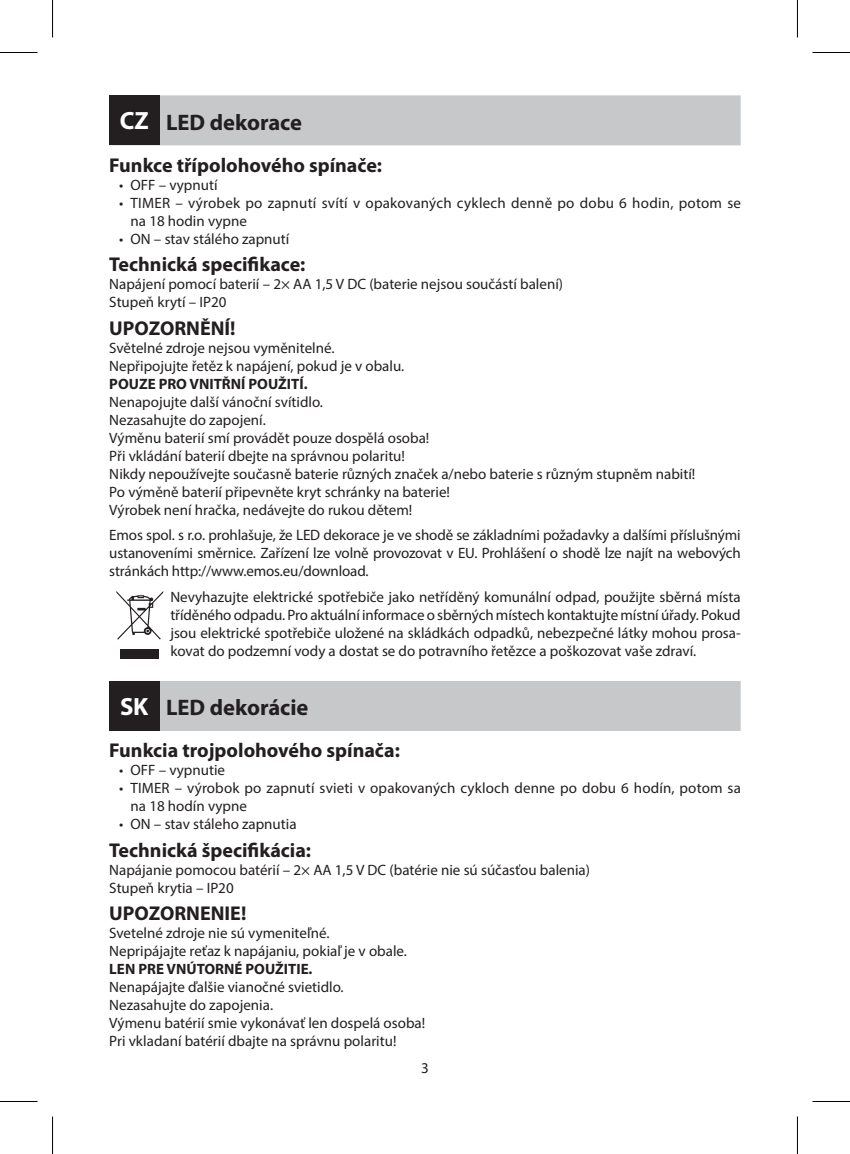
<style>
.page{position:relative;width:850px;height:1154px;background:#fff}
.page>*{position:absolute;margin:0;border:0;box-sizing:border-box;transform-origin:0 0}
.t1{font:700 22.5px "Myriad Pro";color:#231f20}
.t2{font:700 20px "Myriad Pro";color:#231f20}
.t3{font:15px/18px "Myriad Pro";color:#231f20}
.t4{font:700 15px "Myriad Pro";color:#231f20}
.s1{font-size:25px;color:#fff}
</style>
<div class="page">
<div style="left:109px;top:95px;width:631px;height:50px;background:#c7c8ca"></div>
<div style="left:109px;top:681px;width:631px;height:50px;background:#c7c8ca"></div>
<div style="left:109px;top:95px;width:50px;height:50px;background:#231f20"></div>
<svg style="left:116px;top:591px;width:47px;height:49px"></svg>
<div style="left:120px;top:649px;width:39px;height:10px;background:#231f20"></div>
<div style="left:109px;top:680px;width:50px;height:50px;background:#231f20"></div>
<hr style="left:0;top:52px;width:38px;height:1px;background:#000">
<hr style="left:812px;top:52px;width:37px;height:1px;background:#000">
<hr style="left:0;top:1101px;width:38px;height:1px;background:#000">
<hr style="left:812px;top:1101px;width:37px;height:1px;background:#000">
<hr style="left:52px;top:0;width:1px;height:38px;background:#000">
<hr style="left:52px;top:1116px;width:1px;height:38px;background:#000">
<hr style="left:796px;top:0;width:1px;height:38px;background:#000">
<hr style="left:796px;top:1116px;width:1px;height:38px;background:#000">
<h1 class="t1" style="left:120px;top:108px;width:183px"><span class="s1">CZ</span> LED dekorace</h1>
<h2 class="t2" style="left:109px;top:152px;width:274px">Funkce třípolohového spínače:</h2>
<p class="t3" style="left:119px;top:175px;width:100px">• OFF – vypnutí</p>
<p class="t3" style="left:130px;top:193px;width:611px;text-indent:-11px">• TIMER – výrobek po zapnutí svítí v opakovaných cyklech denně po dobu 6 hodin, potom se na 18 hodin vypne</p>
<p class="t3" style="left:119px;top:229px;width:171px">• ON – stav stálého zapnutí</p>
<h2 class="t2" style="left:109px;top:251px;width:197px">Technická specifikace:</h2>
<p class="t3" style="left:109px;top:275px;width:455px">Napájení pomocí baterií – 2× AA 1,5 V DC (baterie nejsou součástí balení)<br>Stupeň krytí – IP20</p>
<h2 class="t2" style="left:109px;top:315px;width:128px">UPOZORNĚNÍ!</h2>
<p class="t3" style="left:109px;top:338px;width:296px">Světelné zdroje nejsou vyměnitelné.<br>Nepřipojujte řetěz k napájení, pokud je v obalu.</p>
<p class="t4" style="left:109px;top:374px;width:200px">POUZE PRO VNITŘNÍ POUŽITÍ.</p>
<p class="t3" style="left:109px;top:392px;width:587px">Nenapojujte další vánoční svítidlo.<br>Nezasahujte do zapojení.<br>Výměnu baterií smí provádět pouze dospělá osoba!<br>Při vkládání baterií dbejte na správnou polaritu!<br>Nikdy nepoužívejte současně baterie různých značek a/nebo baterie s různým stupněm nabití!<br>Po výměně baterií připevněte kryt schránky na baterie!<br>Výrobek není hračka, nedávejte do rukou dětem!</p>
<p class="t3" style="left:109px;top:526px;width:632px;text-align:justify">Emos spol. s r.o. prohlašuje, že LED dekorace je ve shodě se základními požadavky a dalšími příslušnými ustanoveními směrnice. Zařízení lze volně provozovat v EU. Prohlášení o shodě lze najít na webových stránkách http://www.emos.eu/download.</p>
<p class="t3" style="left:170px;top:587px;width:571px;text-align:justify">Nevyhazujte elektrické spotřebiče jako netříděný komunální odpad, použijte sběrná místa tříděného odpadu. Pro aktuální informace o sběrných místech kontaktujte místní úřady. Pokud jsou elektrické spotřebiče uložené na skládkách odpadků, nebezpečné látky mohou prosa&shy;kovat do podzemní vody a dostat se do potravního řetězce a poškozovat vaše zdraví.</p>
<h1 class="t1" style="left:120px;top:693px;width:190px"><span class="s1">SK</span> LED dekorácie</h1>
<h2 class="t2" style="left:109px;top:737px;width:292px">Funkcia trojpolohového spínača:</h2>
<p class="t3" style="left:119px;top:761px;width:107px">• OFF – vypnutie</p>
<p class="t3" style="left:130px;top:779px;width:611px;text-indent:-11px">• TIMER – výrobok po zapnutí svieti v opakovaných cykloch denne po dobu 6 hodín, potom sa na 18 hodín vypne</p>
<p class="t3" style="left:119px;top:815px;width:179px">• ON – stav stáleho zapnutia</p>
<h2 class="t2" style="left:109px;top:837px;width:203px">Technická špecifikácia:</h2>
<p class="t3" style="left:109px;top:860px;width:482px">Napájanie pomocou batérií – 2× AA 1,5 V DC (batérie nie sú súčasťou balenia)<br>Stupeň krytia – IP20</p>
<h2 class="t2" style="left:109px;top:900px;width:138px">UPOZORNENIE!</h2>
<p class="t3" style="left:109px;top:924px;width:299px">Svetelné zdroje nie sú vymeniteľné.<br>Nepripájajte reťaz k napájaniu, pokiaľ je v obale.</p>
<p class="t4" style="left:109px;top:959px;width:205px">LEN PRE VNÚTORNÉ POUŽITIE.</p>
<p class="t3" style="left:109px;top:978px;width:317px">Nenapájajte ďalšie vianočné svietidlo.<br>Nezasahujte do zapojenia.<br>Výmenu batérií smie vykonávať len dospelá osoba!<br>Pri vkladaní batérií dbajte na správnu polaritu!</p>
<p class="t3" style="left:421px;top:1059px;width:9px">3</p>
</div>
